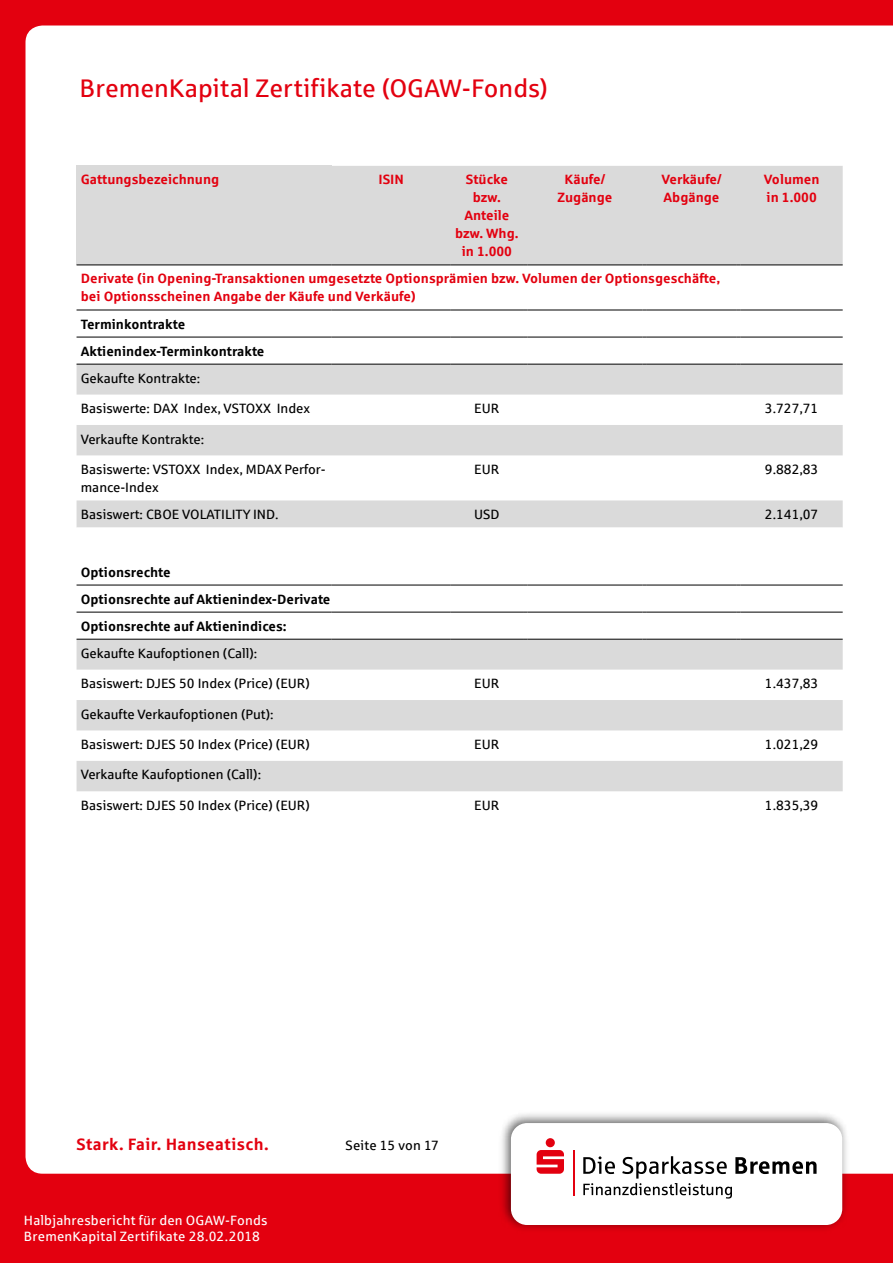
<style>
.page{position:relative;width:893px;height:1263px;background:#e3000f}
.page>*{position:absolute;margin:0;border:0;box-sizing:border-box;transform-origin:0 0}
.t1{font:25.5px "Sparkasse Rg";color:#e3000f}
.t2{font:700 16.5px "Sparkasse Rg";letter-spacing:.015em;color:#e3000f}
.t3{font:13.5px/18px "Sparkasse Rg";color:#000}
.t4{font:700 13.5px/18px "Sparkasse Rg";color:#e3000f}
.t5{font:700 13.5px/27px "Sparkasse Rg";color:#000}
.t6{font:13.5px/16.2px "Sparkasse Rg";letter-spacing:.015em;color:#fff}
</style>
<div class="page">
<div style="left:26px;top:26px;width:867px;height:1148px;background:#fff"></div>
<img style="left:496px;top:1108px;width:357px;height:121px">
<div style="left:511px;top:1123px;width:331px;height:102px;background:#fff;border-radius:16px"></div>
<div style="left:546px;top:1138px;width:9px;height:9px;background:#e3000f;border-radius:50%"></div>
<svg style="left:537px;top:1150px;width:27px;height:24px"></svg>
<svg style="left:583px;top:1156px;width:233px;height:42px"></svg>
<hr style="left:573px;top:1150px;width:2px;height:45px;background:#e3000f">
<svg style="left:77px;top:166px;width:766px;height:625px;background:#e2e2e2"></svg>
<svg style="left:77px;top:266px;width:766px;height:373px;background:#f4f4f4"></svg>
<hr style="left:77px;top:310px;width:255px;height:1px;background:#000">
<hr style="left:332px;top:310px;width:119px;height:1px;background:#000">
<hr style="left:451px;top:310px;width:72px;height:1px;background:#000">
<hr style="left:527px;top:310px;width:115px;height:1px;background:#000">
<hr style="left:647px;top:310px;width:89px;height:1px;background:#000">
<hr style="left:741px;top:310px;width:102px;height:1px;background:#000">
<hr style="left:77px;top:337px;width:255px;height:1px;background:#000">
<hr style="left:332px;top:337px;width:119px;height:1px;background:#000">
<hr style="left:451px;top:337px;width:72px;height:1px;background:#000">
<hr style="left:527px;top:337px;width:115px;height:1px;background:#000">
<hr style="left:647px;top:337px;width:89px;height:1px;background:#000">
<hr style="left:741px;top:337px;width:102px;height:1px;background:#000">
<hr style="left:77px;top:585px;width:255px;height:1px;background:#000">
<hr style="left:332px;top:585px;width:119px;height:1px;background:#000">
<hr style="left:451px;top:585px;width:72px;height:1px;background:#000">
<hr style="left:527px;top:585px;width:115px;height:1px;background:#000">
<hr style="left:647px;top:585px;width:89px;height:1px;background:#000">
<hr style="left:741px;top:585px;width:102px;height:1px;background:#000">
<hr style="left:77px;top:612px;width:255px;height:1px;background:#000">
<hr style="left:332px;top:612px;width:119px;height:1px;background:#000">
<hr style="left:451px;top:612px;width:72px;height:1px;background:#000">
<hr style="left:527px;top:612px;width:115px;height:1px;background:#000">
<hr style="left:647px;top:612px;width:89px;height:1px;background:#000">
<hr style="left:741px;top:612px;width:102px;height:1px;background:#000">
<hr style="left:77px;top:364px;width:255px;height:1px;background:#000">
<hr style="left:332px;top:364px;width:119px;height:1px;background:#000">
<hr style="left:451px;top:364px;width:72px;height:1px;background:#000">
<hr style="left:527px;top:364px;width:115px;height:1px;background:#000">
<hr style="left:647px;top:364px;width:89px;height:1px;background:#000">
<hr style="left:741px;top:364px;width:102px;height:1px;background:#000">
<hr style="left:77px;top:639px;width:255px;height:1px;background:#000">
<hr style="left:332px;top:639px;width:119px;height:1px;background:#000">
<hr style="left:451px;top:639px;width:72px;height:1px;background:#000">
<hr style="left:527px;top:639px;width:115px;height:1px;background:#000">
<hr style="left:647px;top:639px;width:89px;height:1px;background:#000">
<hr style="left:741px;top:639px;width:102px;height:1px;background:#000">
<hr style="left:77px;top:265px;width:255px;height:1px;background:#000">
<hr style="left:332px;top:265px;width:119px;height:1px;background:#000">
<hr style="left:451px;top:265px;width:72px;height:1px;background:#000">
<hr style="left:527px;top:265px;width:115px;height:1px;background:#000">
<hr style="left:647px;top:265px;width:89px;height:1px;background:#000">
<hr style="left:741px;top:265px;width:102px;height:1px;background:#000">
<h1 class="t1" style="left:80px;top:72px;width:470px">BremenKapital Zertifikate (OGAW-Fonds)</h1>
<p class="t4" style="left:81px;top:170px;width:140px">Gattungsbezeichnung</p>
<p class="t4" style="left:378px;top:170px;width:27px">ISIN</p>
<p class="t4" style="left:455px;top:170px;width:65px;text-align:center">Stücke bzw.<br>Anteile bzw. Whg. in 1.000</p>
<p class="t4" style="left:557px;top:170px;width:56px;text-align:center">Käufe/<br>Zugänge</p>
<p class="t4" style="left:661px;top:170px;width:62px">Verkäufe/<br>Abgänge</p>
<p class="t4" style="left:764px;top:170px;width:57px">Volumen in 1.000</p>
<p class="t4" style="left:81px;top:269px;width:641px">Derivate (in Opening-Transaktionen umgesetzte Optionsprämien bzw. Volumen der Optionsgeschäfte, bei Optionsscheinen Angabe der Käufe und Verkäufe)</p>
<p class="t5" style="left:81px;top:310px;width:185px">Terminkontrakte<br>Aktienindex-Terminkontrakte</p>
<p class="t3" style="left:81px;top:369px;width:121px">Gekaufte Kontrakte:</p>
<p class="t3" style="left:81px;top:399px;width:231px">Basiswerte: DAX Index, VSTOXX Index</p>
<p class="t3" style="left:474px;top:399px;width:27px">EUR</p>
<p class="t3" style="left:765px;top:399px;width:55px">3.727,71</p>
<p class="t3" style="left:81px;top:429px;width:125px">Verkaufte Kontrakte:</p>
<p class="t3" style="left:81px;top:460px;width:247px">Basiswerte: VSTOXX Index, MDAX Perfor&shy;mance-Index</p>
<p class="t3" style="left:474px;top:460px;width:27px">EUR</p>
<p class="t3" style="left:765px;top:460px;width:55px">9.882,83</p>
<p class="t3" style="left:81px;top:505px;width:199px">Basiswert: CBOE VOLATILITY IND.</p>
<p class="t3" style="left:474px;top:505px;width:27px">USD</p>
<p class="t3" style="left:765px;top:505px;width:55px">2.141,07</p>
<p class="t5" style="left:81px;top:558px;width:251px">Optionsrechte<br>Optionsrechte auf Aktienindex-Derivate<br>Optionsrechte auf Aktienindices:</p>
<p class="t3" style="left:81px;top:644px;width:178px">Gekaufte Kaufoptionen (Call):</p>
<p class="t3" style="left:81px;top:674px;width:231px">Basiswert: DJES 50 Index (Price) (EUR)</p>
<p class="t3" style="left:474px;top:674px;width:27px">EUR</p>
<p class="t3" style="left:765px;top:674px;width:55px">1.437,83</p>
<p class="t3" style="left:81px;top:704px;width:194px">Gekaufte Verkaufoptionen (Put):</p>
<p class="t3" style="left:81px;top:735px;width:231px">Basiswert: DJES 50 Index (Price) (EUR)</p>
<p class="t3" style="left:474px;top:735px;width:27px">EUR</p>
<p class="t3" style="left:765px;top:735px;width:55px">1.021,29</p>
<p class="t3" style="left:81px;top:765px;width:182px">Verkaufte Kaufoptionen (Call):</p>
<p class="t3" style="left:81px;top:796px;width:231px">Basiswert: DJES 50 Index (Price) (EUR)</p>
<p class="t3" style="left:474px;top:796px;width:27px">EUR</p>
<p class="t3" style="left:765px;top:796px;width:55px">1.835,39</p>
<p class="t2" style="left:76px;top:1133px;width:194px">Stark. Fair. Hanseatisch.</p>
<p class="t6" style="left:24px;top:1212px;width:245px">Halbjahresbericht für den OGAW-Fonds<br>BremenKapital Zertifikate 28.02.2018</p>
<p class="t3" style="left:345px;top:1136px;width:95px">Seite 15 von 17</p>
</div>
